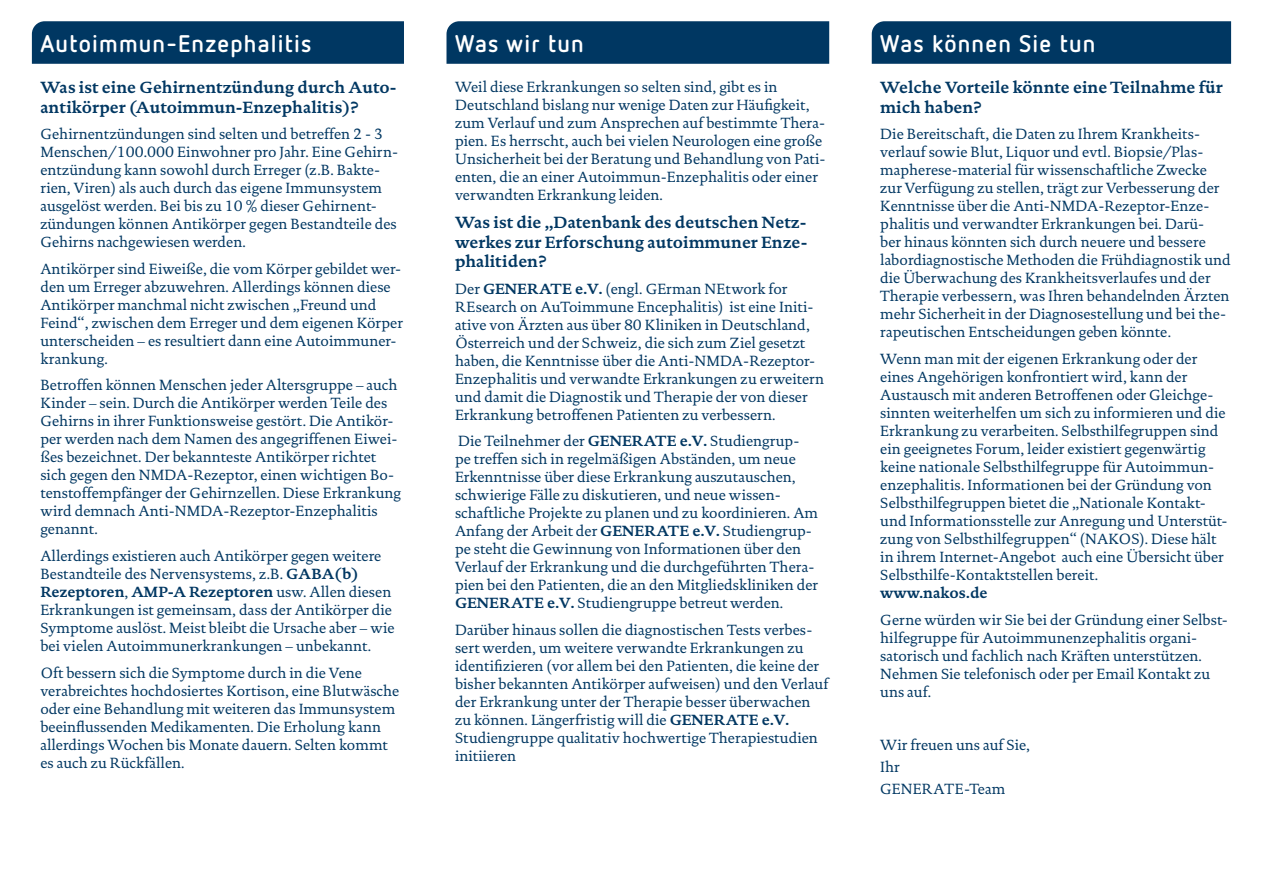
<style>
.page{position:relative;width:1263px;height:893px;background:#fff}
.page>*{position:absolute;margin:0;border:0;box-sizing:border-box;transform-origin:0 0}
.t1{font:700 24px "Netto OT";letter-spacing:.05em;color:#fff}
.t2{font:700 16.5px/19.5px "DTL Documenta TOT";color:#003762}
.t3{font:15px/18px "DTL Documenta TOT";color:#003762}
.t4{font:700 15px "DTL Documenta TOT";color:#003762}
.s1{font-weight:700}
</style>
<div class="page">
<div style="left:32px;top:21px;width:372px;height:43px;background:#003762"></div>
<div style="left:446px;top:21px;width:383px;height:43px;background:#003762"></div>
<div style="left:872px;top:21px;width:359px;height:43px;background:#003762"></div>
<h1 class="t1" style="left:40px;top:28px;width:273px">Autoimmun-Enzephalitis</h1>
<h1 class="t1" style="left:455px;top:28px;width:130px">Was wir tun</h1>
<h1 class="t1" style="left:880px;top:28px;width:217px">Was können Sie tun</h1>
<p class="t3" style="left:455px;top:78px;width:372px">Weil diese Erkrankungen so selten sind, gibt es in Deutschland bislang nur wenige Daten zur Häufigkeit, zum Verlauf und zum Ansprechen auf bestimmte Thera&shy;pien. Es herrscht, auch bei vielen Neurologen eine große Unsicherheit bei der Beratung und Behandlung von Pati&shy;enten, die an einer Autoimmun-Enzephalitis oder einer verwandten Erkrankung leiden.</p>
<p class="t2" style="left:455px;top:213px;width:354px;text-align:justify">Was ist die „Datenbank des deutschen Netz&shy;werkes zur Erforschung autoimmuner Enze&shy;phalitiden?</p>
<p class="t3" style="left:455px;top:280px;width:371px">Der <span class="s1">GENERATE e.V.</span> (engl. GErman NEtwork for REsearch on AuToimmune Encephalitis) ist eine Initi&shy;ative von Ärzten aus über 80 Kliniken in Deutschland, Österreich und der Schweiz, die sich zum Ziel gesetzt haben, die Kenntnisse über die Anti-NMDA-Rezeptor-Enzephalitis und verwandte Erkrankungen zu erweitern und damit die Diagnostik und Therapie der von dieser Erkrankung betroffenen Patienten zu verbessern.</p>
<p class="t3" style="left:455px;top:432px;width:365px">Die Teilnehmer der <span class="s1">GENERATE e.V.</span> Studiengrup-<br>pe treffen sich in regelmäßigen Abständen, um neue Erkenntnisse über diese Erkrankung auszutauschen, schwierige Fälle zu diskutieren, und neue wissen&shy;schaftliche Projekte zu planen und zu koordinieren. Am Anfang der Arbeit der <span class="s1">GENERATE e.V.</span> Studiengrup&shy;pe steht die Gewinnung von Informationen über den Verlauf der Erkrankung und die durchgeführten Thera&shy;pien bei den Patienten, die an den Mitgliedskliniken der <span class="s1">GENERATE e.V.</span> Studiengruppe betreut werden.</p>
<p class="t3" style="left:455px;top:621px;width:375px">Darüber hinaus sollen die diagnostischen Tests verbes&shy;sert werden, um weitere verwandte Erkrankungen zu identifizieren (vor allem bei den Patienten, die keine der bisher bekannten Antikörper aufweisen) und den Verlauf der Erkrankung unter der Therapie besser überwachen zu können. Längerfristig will die <span class="s1">GENERATE e.V.<br></span>Studiengruppe qualitativ hochwertige Therapiestudien initiieren</p>
<p class="t2" style="left:880px;top:78px;width:344px">Welche Vorteile könnte eine Teilnahme für mich haben?</p>
<p class="t3" style="left:880px;top:125px;width:352px">Die Bereitschaft, die Daten zu Ihrem Krankheits&shy;verlauf sowie Blut, Liquor und evtl. Biopsie/Plas&shy;mapherese-material für wissenschaftliche Zwecke zur Verfügung zu stellen, trägt zur Verbesserung der Kenntnisse über die Anti-NMDA-Rezeptor-Enze&shy;phalitis und verwandter Erkrankungen bei. Darü-<br>ber hinaus könnten sich durch neuere und bessere labordiagnostische Methoden die Frühdiagnostik und die Überwachung des Krankheitsverlaufes und der Therapie verbessern, was Ihren behandelnden Ärzten mehr Sicherheit in der Diagnosestellung und bei the&shy;rapeutischen Entscheidungen geben könnte.</p>
<p class="t3" style="left:880px;top:350px;width:349px">Wenn man mit der eigenen Erkrankung oder der eines Angehörigen konfrontiert wird, kann der Austausch mit anderen Betroffenen oder Gleichge&shy;sinnten weiterhelfen um sich zu informieren und die Erkrankung zu verarbeiten. Selbsthilfegruppen sind ein geeignetes Forum, leider existiert gegenwärtig keine nationale Selbsthilfegruppe für Autoimmun&shy;enzephalitis. Informationen bei der Gründung von Selbsthilfegruppen bietet die „Nationale Kontakt&shy;und Informationsstelle zur Anregung und Unterstüt&shy;zung von Selbsthilfegruppen“ (NAKOS). Diese hält in ihrem Internet-Angebot auch eine Übersicht über Selbsthilfe-Kontaktstellen bereit.</p>
<p class="t4" style="left:880px;top:583px;width:109px">www.nakos.de</p>
<p class="t3" style="left:880px;top:610px;width:349px">Gerne würden wir Sie bei der Gründung einer Selbst&shy;hilfegruppe für Autoimmunenzephalitis organi&shy;satorisch und fachlich nach Kräften unterstützen.<br>Nehmen Sie telefonisch oder per Email Kontakt zu uns auf.</p>
<p class="t2" style="left:40px;top:78px;width:357px">Was ist eine Gehirnentzündung durch Auto&shy;antikörper (Autoimmun-Enzephalitis)?</p>
<p class="t3" style="left:40px;top:125px;width:359px">Gehirnentzündungen sind selten und betreffen 2 - 3<br>Menschen/100.000 Einwohner pro Jahr. Eine Gehirn&shy;entzündung kann sowohl durch Erreger (z.B. Bakte&shy;rien, Viren) als auch durch das eigene Immunsystem ausgelöst werden. Bei bis zu 10 % dieser Gehirnent&shy;zündungen können Antikörper gegen Bestandteile des Gehirns nachgewiesen werden.</p>
<p class="t3" style="left:40px;top:260px;width:364px">Antikörper sind Eiweiße, die vom Körper gebildet wer&shy;den um Erreger abzuwehren. Allerdings können diese Antikörper manchmal nicht zwischen „Freund und Feind“, zwischen dem Erreger und dem eigenen Körper unterscheiden – es resultiert dann eine Autoimmuner&shy;krankung.</p>
<p class="t3" style="left:40px;top:376px;width:362px">Betroffen können Menschen jeder Altersgruppe – auch Kinder – sein. Durch die Antikörper werden Teile des Gehirns in ihrer Funktionsweise gestört. Die Antikör&shy;per werden nach dem Namen des angegriffenen Eiwei&shy;ßes bezeichnet. Der bekannteste Antikörper richtet sich gegen den NMDA-Rezeptor, einen wichtigen Bo&shy;tenstoffempfänger der Gehirnzellen. Diese Erkrankung wird demnach Anti-NMDA-Rezeptor-Enzephalitis genannt.</p>
<p class="t3" style="left:40px;top:547px;width:356px">Allerdings existieren auch Antikörper gegen weitere Bestandteile des Nervensystems, z.B. <span class="s1">GABA(b)<br>Rezeptoren</span>, <span class="s1">AMP-A Rezeptoren</span> usw. Allen diesen Erkrankungen ist gemeinsam, dass der Antikörper die Symptome auslöst. Meist bleibt die Ursache aber – wie bei vielen Autoimmunerkrankungen – unbekannt.</p>
<p class="t3" style="left:40px;top:663px;width:360px">Oft bessern sich die Symptome durch in die Vene verabreichtes hochdosiertes Kortison, eine Blutwäsche oder eine Behandlung mit weiteren das Immunsystem beeinflussenden Medikamenten. Die Erholung kann allerdings Wochen bis Monate dauern. Selten kommt es auch zu Rückfällen.</p>
<p class="t3" style="left:880px;top:733px;width:151px;line-height:22.2px">Wir freuen uns auf Sie,<br>Ihr<br>GENERATE-Team</p>
</div>
